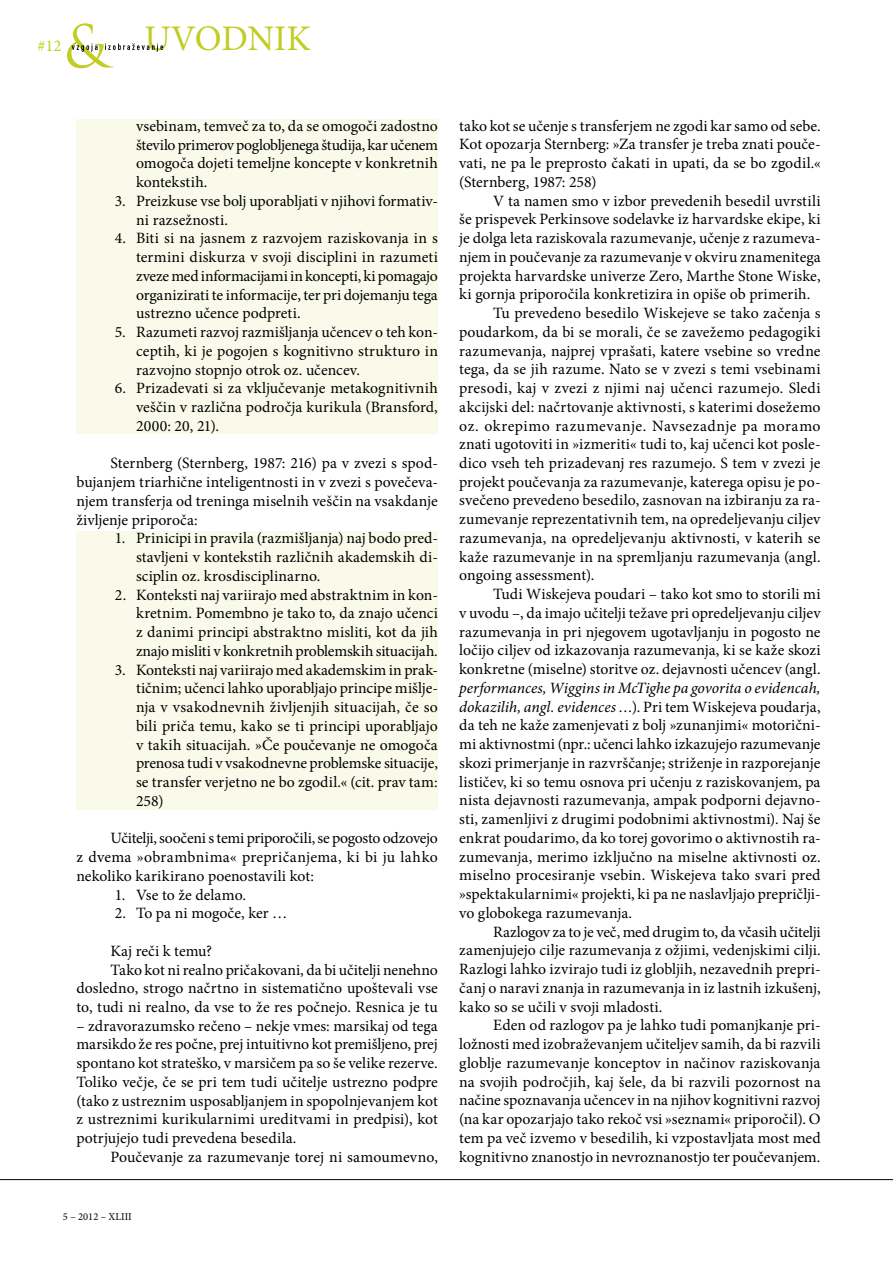
<style>
.page{position:relative;width:893px;height:1263px;background:#fff}
.page>*{position:absolute;margin:0;border:0;box-sizing:border-box;transform-origin:0 0}
.t1{font:36px "Minion Pro";letter-spacing:-.005em;color:#c1cd23}
.t2{font:16.5px "Minion Pro";color:#c1cd23}
.t3{font:15.75px/18.8px "Minion Pro";letter-spacing:.005em;color:#000;text-align:justify}
.t4{font:15.75px "Minion Pro";letter-spacing:.03em;color:#000}
.t5{font:10.5px "Minion Pro";color:#000}
.s1{font-style:italic}
</style>
<div class="page">
<hr style="left:0;top:1179px;width:893px;height:1px;background:#000">
<div style="left:76px;top:119px;width:362px;height:315px;background:#f9fae9"></div>
<div style="left:76px;top:531px;width:362px;height:278px;background:#f9fae9"></div>
<svg style="left:67px;top:23px;width:96px;height:45px"></svg>
<p class="t2" style="left:38px;top:35px;width:25px">#12</p>
<h1 class="t1" style="left:144px;top:14px;width:168px">UVODNIK</h1>
<p class="t3" style="left:136px;top:117px;width:303px">vsebinam, temveč za to, da se omogoči zadostno število primerov poglobljenega študija, kar učenem omogoča dojeti temeljne koncepte v konkretnih kontekstih.</p>
<p class="t3" style="left:136px;top:192px;width:303px;text-indent:-21px">3. Preizkuse vse bolj uporabljati v njihovi formativ&shy;ni razsežnosti.</p>
<p class="t3" style="left:136px;top:229px;width:303px;text-indent:-21px">4. Biti si na jasnem z razvojem raziskovanja in s termini diskurza v svoji disciplini in razumeti zveze med informacijami in koncepti, ki pomagajo organizirati te informacije, ter pri dojemanju tega ustrezno učence podpreti.</p>
<p class="t3" style="left:136px;top:323px;width:303px;text-indent:-21px">5. Razumeti razvoj razmišljanja učencev o teh kon&shy;ceptih, ki je pogojen s kognitivno strukturo in razvojno stopnjo otrok oz. učencev.</p>
<p class="t3" style="left:136px;top:379px;width:303px;text-indent:-21px">6. Prizadevati si za vključevanje metakognitivnih veščin v različna področja kurikula (Bransford, 2000: 20, 21).</p>
<p class="t3" style="left:77px;top:454px;width:363px;text-indent:34px">Sternberg (Sternberg, 1987: 216) pa v zvezi s spod&shy;bujanjem triarhične inteligentnosti in v zvezi s povečeva&shy;njem transferja od treninga miselnih veščin na vsakdanje življenje priporoča:</p>
<p class="t3" style="left:136px;top:529px;width:303px;text-indent:-21px">1. Prinicipi in pravila (razmišljanja) naj bodo pred&shy;stavljeni v kontekstih različnih akademskih di&shy;sciplin oz. krosdisciplinarno.</p>
<p class="t3" style="left:136px;top:585px;width:303px;text-indent:-21px">2. Konteksti naj variirajo med abstraktnim in kon&shy;kretnim. Pomembno je tako to, da znajo učenci z danimi principi abstraktno misliti, kot da jih znajo misliti v konkretnih problemskih situacijah.</p>
<p class="t3" style="left:136px;top:660px;width:303px;text-indent:-21px">3. Konteksti naj variirajo med akademskim in prak&shy;tičnim; učenci lahko uporabljajo principe mišlje&shy;nja v vsakodnevnih življenjih situacijah, če so bili priča temu, kako se ti principi uporabljajo v takih situacijah. »Če poučevanje ne omogoča prenosa tudi v vsakodnevne problemske situacije, se transfer verjetno ne bo zgodil.« (cit. prav tam:<br>258)</p>
<p class="t3" style="left:76px;top:829px;width:363px;text-indent:34px">Učitelji, soočeni s temi priporočili, se pogosto odzovejo z dvema »obrambnima« prepričanjema, ki bi ju lahko nekoliko karikirano poenostavili kot:</p>
<p class="t3" style="left:115px;top:885px;width:133px">1. Vse to že delamo.</p>
<p class="t3" style="left:115px;top:904px;width:174px">2. To pa ni mogoče, ker …</p>
<p class="t3" style="left:111px;top:941px;width:103px">Kaj reči k temu?</p>
<p class="t3" style="left:111px;top:960px;width:329px">Tako kot ni realno pričakovani, da bi učitelji nenehno</p>
<p class="t3" style="left:76px;top:979px;width:363px">dosledno, strogo načrtno in sistematično upoštevali vse</p>
<p class="t3" style="left:76px;top:998px;width:363px">to, tudi ni realno, da vse to že res počnejo. Resnica je tu</p>
<p class="t3" style="left:76px;top:1016px;width:363px">– zdravorazumsko rečeno – nekje vmes: marsikaj od tega marsikdo že res počne, prej intuitivno kot premišljeno, prej spontano kot strateško, v marsičem pa so še velike rezerve.<br>Toliko večje, če se pri tem tudi učitelje ustrezno podpre (tako z ustreznim usposabljanjem in spopolnjevanjem kot z ustreznimi kurikularnimi ureditvami in predpisi), kot potrjujejo tudi prevedena besedila.</p>
<p class="t3" style="left:111px;top:1147px;width:329px">Poučevanje za razumevanje torej ni samoumevno,</p>
<p class="t5" style="left:63px;top:1210px;width:70px">5 – 2012 – XLIII</p>
<p class="t3" style="left:459px;top:116px;width:363px">tako kot se učenje s transferjem ne zgodi kar samo od sebe.<br>Kot opozarja Sternberg: »Za transfer je treba znati pouče&shy;vati, ne pa le preprosto čakati in upati, da se bo zgodil.« (Sternberg, 1987: 258)</p>
<p class="t3" style="left:493px;top:191px;width:329px">V ta namen smo v izbor prevedenih besedil uvrstili</p>
<p class="t3" style="left:459px;top:210px;width:363px">še prispevek Perkinsove sodelavke iz harvardske ekipe, ki</p>
<p class="t3" style="left:459px;top:229px;width:363px">je dolga leta raziskovala razumevanje, učenje z razumeva-</p>
<p class="t3" style="left:459px;top:247px;width:363px">njem in poučevanje za razumevanje v okviru znamenitega</p>
<p class="t3" style="left:459px;top:266px;width:363px">projekta harvardske univerze Zero, Marthe Stone Wiske,</p>
<p class="t3" style="left:459px;top:285px;width:353px">ki gornja priporočila konkretizira in opiše ob primerih.</p>
<p class="t3" style="left:493px;top:304px;width:329px">Tu prevedeno besedilo Wiskejeve se tako začenja s</p>
<p class="t3" style="left:459px;top:322px;width:363px">poudarkom, da bi se morali, če se zavežemo pedagogiki</p>
<p class="t3" style="left:459px;top:341px;width:363px">razumevanja, najprej vprašati, katere vsebine so vredne</p>
<p class="t3" style="left:459px;top:360px;width:363px">tega, da se jih razume. Nato se v zvezi s temi vsebinami</p>
<p class="t3" style="left:459px;top:379px;width:363px">presodi, kaj v zvezi z njimi naj učenci razumejo. Sledi</p>
<p class="t3" style="left:459px;top:397px;width:363px">akcijski del: načrtovanje aktivnosti, s katerimi dosežemo</p>
<p class="t4" style="left:459px;top:415px;width:363px">oz. okrepimo razumevanje. Navsezadnje pa moramo</p>
<p class="t3" style="left:459px;top:435px;width:363px">znati ugotoviti in »izmeriti« tudi to, kaj učenci kot posle-</p>
<p class="t3" style="left:459px;top:454px;width:363px">dico vseh teh prizadevanj res razumejo. S tem v zvezi je</p>
<p class="t3" style="left:459px;top:472px;width:363px">projekt poučevanja za razumevanje, katerega opisu je po-</p>
<p class="t3" style="left:459px;top:491px;width:363px">svečeno prevedeno besedilo, zasnovan na izbiranju za ra-</p>
<p class="t3" style="left:459px;top:510px;width:363px">zumevanje reprezentativnih tem, na opredeljevanju ciljev</p>
<p class="t3" style="left:459px;top:529px;width:363px">razumevanja, na opredeljevanju aktivnosti, v katerih se</p>
<p class="t3" style="left:459px;top:547px;width:363px">kaže razumevanje in na spremljanju razumevanja (angl.</p>
<p class="t3" style="left:459px;top:566px;width:137px">ongoing assessment).</p>
<p class="t3" style="left:493px;top:585px;width:329px">Tudi Wiskejeva poudari – tako kot smo to storili mi</p>
<p class="t3" style="left:459px;top:604px;width:363px">v uvodu –, da imajo učitelji težave pri opredeljevanju ciljev</p>
<p class="t3" style="left:459px;top:622px;width:363px">razumevanja in pri njegovem ugotavljanju in pogosto ne</p>
<p class="t3" style="left:459px;top:641px;width:363px">ločijo ciljev od izkazovanja razumevanja, ki se kaže skozi</p>
<p class="t3" style="left:459px;top:660px;width:363px">konkretne (miselne) storitve oz. dejavnosti učencev (angl.</p>
<p class="t3" style="left:459px;top:679px;width:363px"><span class="s1">performances, Wiggins in McTighe pa govorita o evidencah, dokazilih, angl. evidences …</span>). Pri tem Wiskejeva poudarja, da teh ne kaže zamenjevati z bolj »zunanjimi« motorični&shy;mi aktivnostmi (npr.: učenci lahko izkazujejo razumevanje skozi primerjanje in razvrščanje; striženje in razporejanje lističev, ki so temu osnova pri učenju z raziskovanjem, pa nista dejavnosti razumevanja, ampak podporni dejavno&shy;sti, zamenljivi z drugimi podobnimi aktivnostmi). Naj še enkrat poudarimo, da ko torej govorimo o aktivnostih ra&shy;zumevanja, merimo izključno na miselne aktivnosti oz. miselno procesiranje vsebin. Wiskejeva tako svari pred »spektakularnimi« projekti, ki pa ne naslavljajo prepričlji&shy;vo globokega razumevanja.</p>
<p class="t3" style="left:459px;top:922px;width:363px;text-indent:34px">Razlogov za to je več, med drugim to, da včasih učitelji zamenjujejo cilje razumevanja z ožjimi, vedenjskimi cilji.<br>Razlogi lahko izvirajo tudi iz globljih, nezavednih prepri&shy;čanj o naravi znanja in razumevanja in iz lastnih izkušenj, kako so se učili v svoji mladosti.</p>
<p class="t3" style="left:459px;top:1016px;width:363px;text-indent:34px">Eden od razlogov pa je lahko tudi pomanjkanje pri&shy;ložnosti med izobraževanjem učiteljev samih, da bi razvili globlje razumevanje konceptov in načinov raziskovanja na svojih področjih, kaj šele, da bi razvili pozornost na načine spoznavanja učencev in na njihov kognitivni razvoj (na kar opozarjajo tako rekoč vsi »seznami« priporočil). O tem pa več izvemo v besedilih, ki vzpostavljata most med kognitivno znanostjo in nevroznanostjo ter poučevanjem.</p>
</div>
